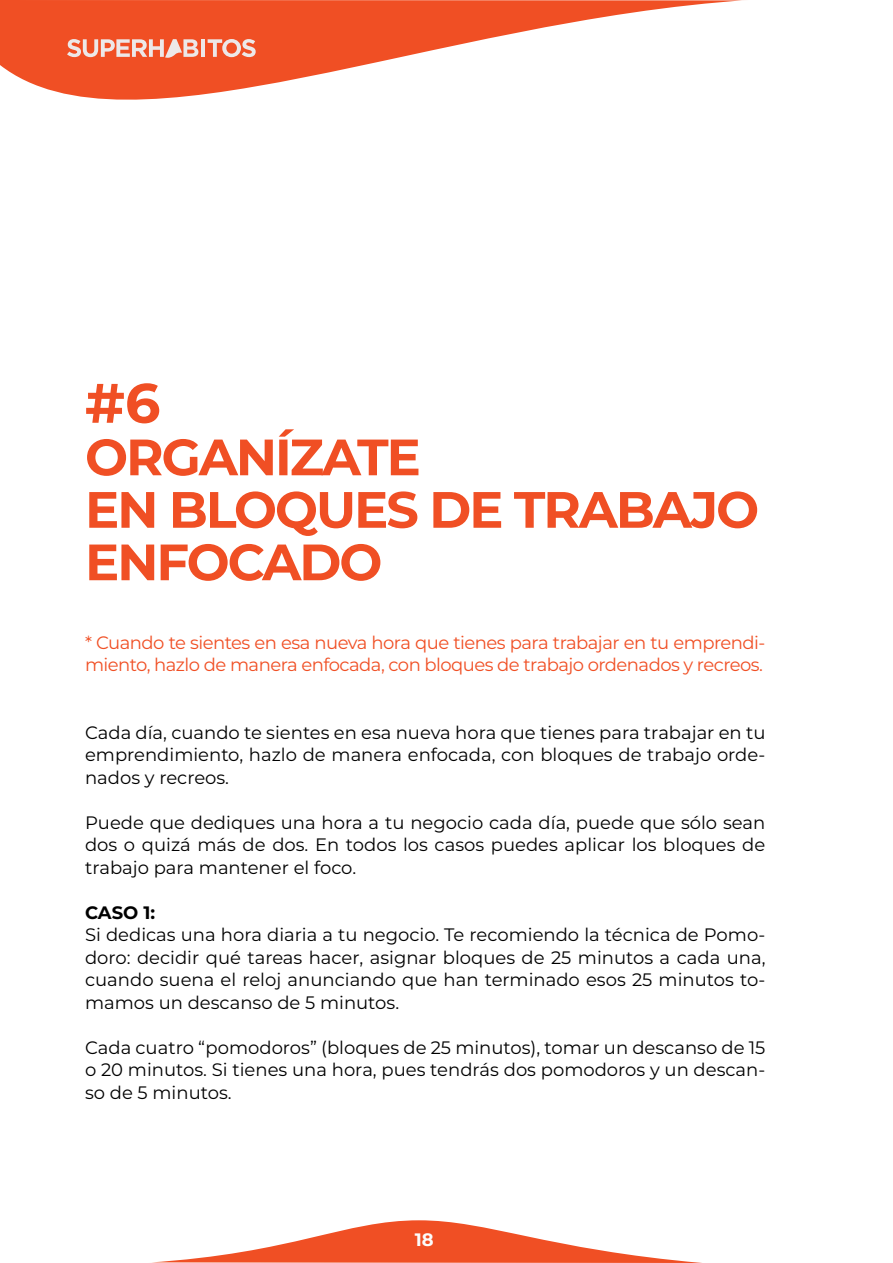
<style>
.page{position:relative;width:893px;height:1263px;background:#fff}
.page>*{position:absolute;margin:0;border:0;box-sizing:border-box;transform-origin:0 0}
.t1{font:700 55.5px "Montserrat";color:#f04f24}
.t2{font:700 51px/52.5px "Montserrat";letter-spacing:-.04em;color:#f04f24}
.t3{font:18px/22.5px "Montserrat";color:#000;text-align:justify}
.t4{font:18px/22.5px "Montserrat";letter-spacing:-.03em;color:#f04f24}
.t5{font:700 18px "Montserrat";color:#000}
.t6{font:700 18px "Montserrat";color:#fcfcfc}
</style>
<div class="page">
<svg style="left:0;top:0;width:744px;height:100px;fill:#f04f24"></svg>
<hr style="left:201px;top:39px;width:4px;height:18px;background:#ede8e8">
<svg style="left:208px;top:39px;width:48px;height:18px"></svg>
<svg style="left:67px;top:39px;width:131px;height:19px;background:#ee9e89"></svg>
<svg style="left:151px;top:1220px;width:551px;height:43px"></svg>
<h1 class="t1" style="left:85px;top:363px;width:77px">#6</h1>
<h2 class="t2" style="left:85px;top:428px;width:676px">ORGANÍZATE<br>EN BLOQUES DE TRABAJO<br>ENFOCADO</h2>
<p class="t4" style="left:85px;top:631px;width:682px">* Cuando te sientes en esa nueva hora que tienes para trabajar en tu emprendi&shy;miento, hazlo de manera enfocada, con bloques de trabajo ordenados y recreos.</p>
<p class="t3" style="left:85px;top:721px;width:682px">Cada día, cuando te sientes en esa nueva hora que tienes para trabajar en tu emprendimiento, hazlo de manera enfocada, con bloques de trabajo orde&shy;nados y recreos.</p>
<p class="t3" style="left:85px;top:811px;width:682px">Puede que dediques una hora a tu negocio cada día, puede que sólo sean dos o quizá más de dos. En todos los casos puedes aplicar los bloques de trabajo para mantener el foco.</p>
<p class="t5" style="left:85px;top:899px;width:72px">CASO 1:</p>
<p class="t3" style="left:85px;top:923px;width:682px">Si dedicas una hora diaria a tu negocio. Te recomiendo la técnica de Pomo&shy;doro: decidir qué tareas hacer, asignar bloques de 25 minutos a cada una, cuando suena el reloj anunciando que han terminado esos 25 minutos to&shy;mamos un descanso de 5 minutos.</p>
<p class="t3" style="left:85px;top:1036px;width:682px">Cada cuatro “pomodoros” (bloques de 25 minutos), tomar un descanso de 15 o 20 minutos. Si tienes una hora, pues tendrás dos pomodoros y un descan&shy;so de 5 minutos.</p>
<p class="t6" style="left:415px;top:1227px;width:20px">18</p>
</div>
